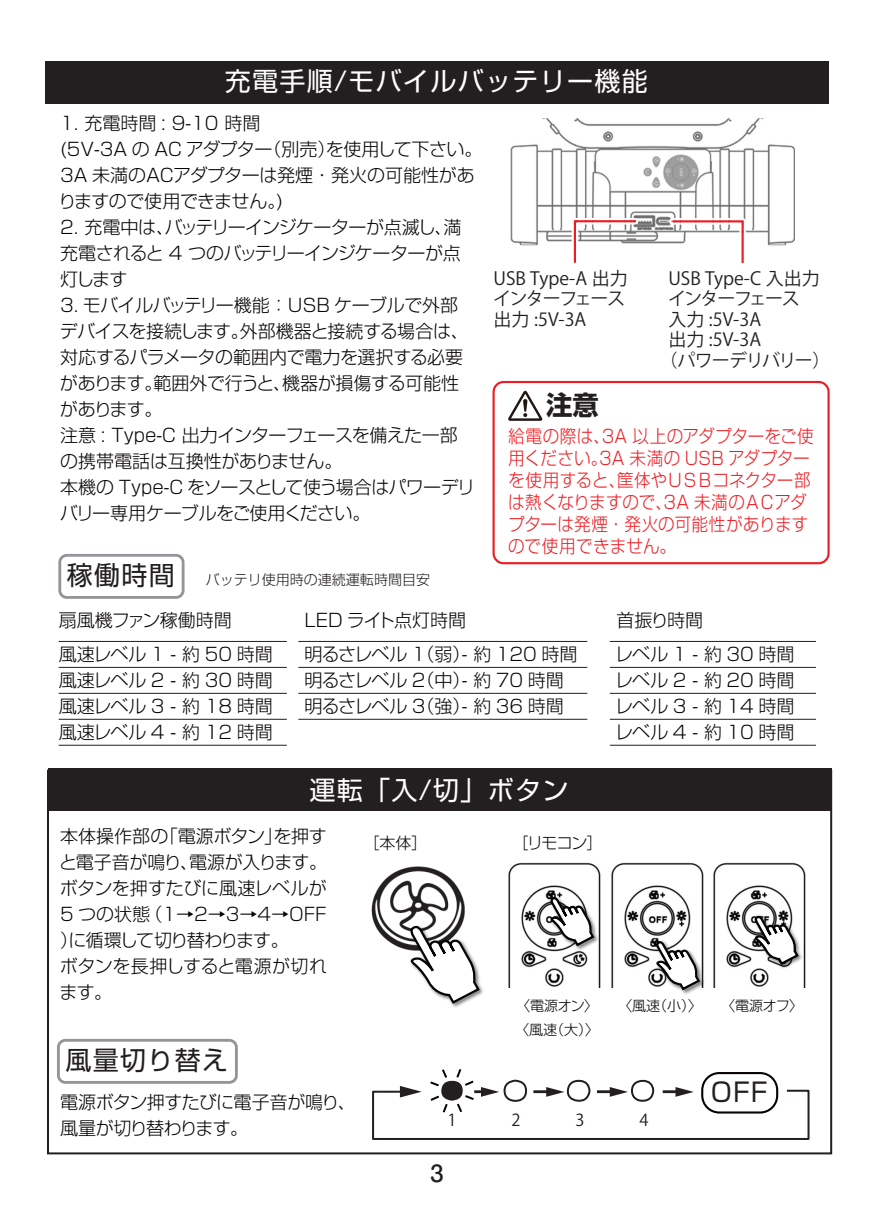
<style>
.page{position:relative;width:874px;height:1225px;background:#fff}
.page>*{position:absolute;margin:0;border:0;box-sizing:border-box;transform-origin:0 0}
.t1{font:700 26.4px "Shin Go Pro";color:#231f20}
.t2{font:26px "Shin Go Pro";letter-spacing:.05em;color:#fff}
.t3{font:26px "Shin Go Pro";letter-spacing:.05em;color:#231f20}
.t4{font:26px "Shin Go Pro";color:#070304}
.t5{font:500 21.6px "Shin M Go Pro";color:#231f20}
.t6{font:300 18px/26px "Shin Go Pro";letter-spacing:-.02em;color:#070304}
.t7{font:300 18px/22px "Shin Go Pro";letter-spacing:.005em;color:#ee1d23;scale:.92 1}
.t8{font:300 18px/26px "Shin Go Pro";letter-spacing:-.04em;color:#070304}
.t9{font:18px/20.4px "Koz Go Pr 6 N";letter-spacing:-.02em;color:#231f20}
.t10{font:300 18px "Shin Go Pro";color:#070304}
.t11{font:18px "Koz Go Pr 6 N";letter-spacing:-.09em;color:#231f20}
.t12{font:18px "Koz Go Pr 6 N";color:#231f20}
.t13{font:16.4px "Koz Go Pr 6 N";color:#231f20}
.t14{font:300 16px "Shin Go Pro";letter-spacing:-.06em;color:#070304}
.t15{font:300 14px/23.8px "Shin Go Pro";letter-spacing:-.015em;color:#070304}
.t16{font:300 14px "Shin Go Pro";color:#231f20}
</style>
<div class="page">
<div style="left:47px;top:769px;width:784px;height:385px;background:#fff;border:2px solid #231f20"></div>
<div style="left:57px;top:1039px;width:181px;height:44px;border:3px solid #939598;border-radius:7px"></div>
<img style="left:508px;top:862px;width:93px;height:125px">
<img style="left:547px;top:894px;width:54px;height:59px">
<svg style="left:547px;top:897px;width:48px;height:50px"></svg>
<img style="left:611px;top:862px;width:195px;height:125px">
<img style="left:652px;top:938px;width:55px;height:56px">
<svg style="left:652px;top:941px;width:49px;height:51px"></svg>
<svg style="left:372px;top:1069px;width:438px;height:71px"></svg>
<img style="left:751px;top:913px;width:54px;height:59px">
<svg style="left:751px;top:915px;width:48px;height:51px"></svg>
<div style="left:48px;top:768px;width:782px;height:42px;background:#231f20"></div>
<img style="left:371px;top:866px;width:94px;height:84px">
<img style="left:407px;top:922px;width:76px;height:86px">
<svg style="left:406px;top:925px;width:75px;height:80px"></svg>
<img style="left:510px;top:118px;width:285px;height:128px">
<svg style="left:571px;top:218px;width:67px;height:45px"></svg>
<svg style="left:668px;top:218px;width:77px;height:45px"></svg>
<div style="left:45px;top:61px;width:783px;height:43px;background:#231f20"></div>
<div style="left:58px;top:554px;width:126px;height:45px;border:3px solid #939598;border-radius:7px"></div>
<hr style="left:59px;top:641px;width:228px;height:1px;background:#231f20">
<hr style="left:59px;top:667px;width:228px;height:1px;background:#231f20">
<hr style="left:59px;top:693px;width:228px;height:1px;background:#231f20">
<hr style="left:59px;top:719px;width:228px;height:1px;background:#231f20">
<hr style="left:59px;top:745px;width:228px;height:1px;background:#231f20">
<hr style="left:298px;top:641px;width:289px;height:1px;background:#231f20">
<hr style="left:298px;top:667px;width:289px;height:1px;background:#231f20">
<hr style="left:298px;top:693px;width:289px;height:1px;background:#231f20">
<hr style="left:298px;top:719px;width:289px;height:1px;background:#231f20">
<hr style="left:609px;top:641px;width:206px;height:1px;background:#231f20">
<hr style="left:609px;top:667px;width:206px;height:1px;background:#231f20">
<hr style="left:609px;top:693px;width:206px;height:1px;background:#231f20">
<hr style="left:609px;top:719px;width:206px;height:1px;background:#231f20">
<hr style="left:609px;top:745px;width:206px;height:1px;background:#231f20">
<svg style="left:495px;top:380px;width:335px;height:185px"></svg>
<div style="left:492px;top:381px;width:337px;height:183px;border:2px solid #ee1d23;border-radius:10px"></div>
<svg style="left:507px;top:390px;width:35px;height:31px"></svg>
<h2 class="t2" style="left:225px;top:60px;width:424px">充電手順/モバイルバッテリー機能</h2>
<p class="t6" style="left:59px;top:107px;width:425px">1. 充電時間 : 9-10 時間<br>(5V-3A の AC アダプター（別売）を使用して下さい。<br>3A 未満のＡＣアダプターは発煙・発火の可能性がありますので使用できません。)</p>
<p class="t6" style="left:60px;top:211px;width:402px;text-align:justify">2. 充電中は、バッテリーインジケーターが点滅し、満充電されると 4 つのバッテリーインジケーターが点灯します</p>
<p class="t6" style="left:60px;top:289px;width:416px">3. モバイルバッテリー機能：USB ケーブルで外部デバイスを接続します。外部機器と接続する場合は、対応するパラメータの範囲内で電力を選択する必要があります。範囲外で行うと、機器が損傷する可能性があります。<br>注意 : Type-C 出力インターフェースを備えた一部の携帯電話は互換性がありません。<br>本機の Type-C をソースとして使う場合はパワーデリバリー専用ケーブルをご使用ください。</p>
<p class="t9" style="left:493px;top:268px;width:136px">USB Type-A 出力インターフェース出力 :5V-3A</p>
<p class="t12" style="left:668px;top:268px;width:153px">USB Type-C 入出力</p>
<p class="t11" style="left:667px;top:289px;width:133px">インターフェース</p>
<p class="t9" style="left:668px;top:309px;width:94px">入力 :5V-3A</p>
<p class="t9" style="left:668px;top:330px;width:94px">出力 :5V-3A</p>
<p class="t11" style="left:659px;top:350px;width:173px">（パワーデリバリー）</p>
<h1 class="t1" style="left:546px;top:384px;width:54px">注意</h1>
<p class="t7" style="left:508px;top:423px;width:333px">給電の際は、3A 以上のアダプターをご使用ください。3A 未満の USB アダプターを使用すると、筐体やＵＳＢコネクター部は熱くなりますので、3A 未満のＡＣアダプターは発煙・発火の可能性がありますので使用できません。</p>
<h2 class="t3" style="left:67px;top:554px;width:109px">稼働時間</h2>
<p class="t16" style="left:206px;top:568px;width:225px">バッテリ使用時の連続運転時間目安</p>
<p class="t10" style="left:59px;top:606px;width:175px">扇風機ファン稼働時間</p>
<p class="t6" style="left:59px;top:639px;width:215px;text-align:justify">風速レベル 1 - 約 50 時間風速レベル 2 - 約 30 時間風速レベル 3 - 約 18 時間風速レベル 4 - 約 12 時間</p>
<p class="t10" style="left:304px;top:606px;width:163px">LED ライト点灯時間</p>
<p class="t8" style="left:304px;top:639px;width:274px">明るさレベル 1（弱）- 約 120 時間明るさレベル 2（中）- 約 70 時間明るさレベル 3（強）- 約 36 時間</p>
<h2 class="t2" style="left:309px;top:768px;width:260px">運転「入/切」ボタン</h2>
<p class="t6" style="left:616px;top:605px;width:88px">首振り時間</p>
<p class="t6" style="left:614px;top:639px;width:181px;text-align:justify">レベル 1 - 約 30 時間レベル 2 - 約 20 時間レベル 3 - 約 14 時間レベル 4 - 約 10 時間</p>
<p class="t6" style="left:59px;top:821px;width:269px">本体操作部の「電源ボタン」を押すと電子音が鳴り、電源が入ります。ボタンを押すたびに風速レベルが<br>5 つの状態（1→2→3→4→OFF）に循環して切り替わります。<br>ボタンを長押しすると電源が切れます。</p>
<h2 class="t3" style="left:65px;top:1039px;width:164px">風量切り替え</h2>
<p class="t6" style="left:60px;top:1087px;width:297px">電源ボタン押すたびに電子音が鳴り、風量が切り替わります。</p>
<p class="t14" style="left:363px;top:830px;width:65px">［本体］</p>
<p class="t14" style="left:512px;top:830px;width:92px">［リモコン］</p>
<p class="t15" style="left:515px;top:991px;width:85px">〈電源オン〉〈風速（大）〉</p>
<p class="t15" style="left:618px;top:991px;width:85px">〈風速（小）〉</p>
<p class="t15" style="left:720px;top:991px;width:83px">〈電源オフ〉</p>
<p class="t13" style="left:447px;top:1110px;width:11px">1</p>
<p class="t13" style="left:511px;top:1110px;width:11px">2</p>
<p class="t13" style="left:575px;top:1110px;width:11px">3</p>
<p class="t13" style="left:639px;top:1110px;width:11px">4</p>
<p class="t5" style="left:430px;top:1156px;width:15px">3</p>
<h2 class="t4" style="left:710px;top:1070px;width:58px">OFF</h2>
</div>
